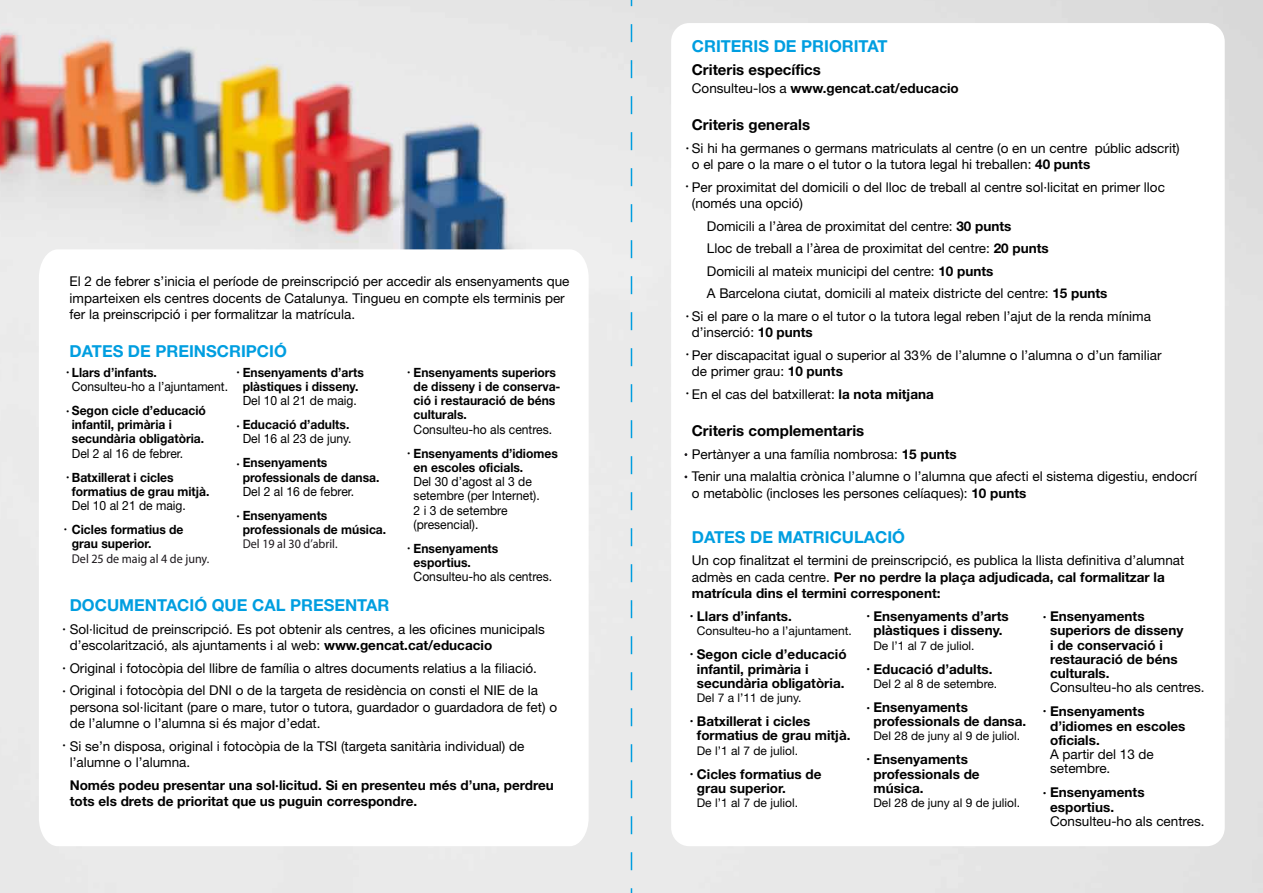
<style>
.page{position:relative;width:1263px;height:893px;background:#fff}
.page>*{position:absolute;margin:0;border:0;box-sizing:border-box;transform-origin:0 0}
.t1{font:700 16.5px "Helvetica Neue CE";color:#009ee0}
.t2{font:700 15px "Helvetica Neue CE";color:#000}
.t3{font:13.5px/16.5px "Helvetica Neue CE";color:#000}
.t4{font:700 13.5px/14.2px "Helvetica Neue CE";color:#000}
.t5{font:700 12.75px/14.2px "Helvetica Neue CE";color:#000;scale:.95 1}
.t6{font:12.75px/14.2px "Helvetica Neue CE";color:#000;scale:.95 1}
.t7{font:12.75px "Myriad Pro";color:#1b171b;scale:.95 1}
.t8{font:12px "Helvetica Neue CE";color:#000}
.s1{font-weight:400}
.s2{font-weight:700;font-size:12.75px}
.s3{font-weight:700}
</style>
<div class="page">
<img style="left:0;top:0;width:1262px;height:893px">
<svg style="left:631px;top:0;width:1px;height:893px"></svg>
<svg style="left:39px;top:249px;width:550px;height:597px"></svg>
<div style="left:671px;top:23px;width:554px;height:823px;background:#fff;border-radius:18px"></div>
<p class="t1" style="left:692px;top:37px;width:197px">CRITERIS DE PRIORITAT</p>
<p class="t2" style="left:692px;top:61px;width:131px">Criteris específics</p>
<p class="t4" style="left:692px;top:81px;width:268px"><span class="s1">Consulteu-los a</span> www.gencat.cat/educacio</p>
<p class="t2" style="left:692px;top:116px;width:120px">Criteris generals</p>
<p class="t3" style="left:692px;top:140px;width:489px;text-indent:-6px"><span class="s2">·</span> Si hi ha germanes o germans matriculats al centre (o en un centre públic adscrit) o el pare o la mare o el tutor o la tutora legal hi treballen: <span class="s3">40 punts</span></p>
<p class="t3" style="left:692px;top:179px;width:475px;text-indent:-6px"><span class="s2">·</span> Per proximitat del domicili o del lloc de treball al centre sol·licitat en primer lloc (només una opció)</p>
<p class="t3" style="left:707px;top:218px;width:306px">Domicili a l’àrea de proximitat del centre: <span class="s3">30 punts</span></p>
<p class="t3" style="left:707px;top:240px;width:343px">Lloc de treball a l’àrea de proximitat del centre: <span class="s3">20 punts</span></p>
<p class="t3" style="left:707px;top:263px;width:288px">Domicili al mateix municipi del centre: <span class="s3">10 punts</span></p>
<p class="t3" style="left:707px;top:285px;width:402px">A Barcelona ciutat, domicili al mateix districte del centre: <span class="s3">15 punts</span></p>
<p class="t3" style="left:686px;top:308px;width:467px"><span class="s2">·</span> Si el pare o la mare o el tutor o la tutora legal reben l’ajut de la renda mínima</p>
<p class="t3" style="left:692px;top:321px;width:471px;line-height:22.5px">d’inserció: <span class="s3">10 punts<br></span>Per discapacitat igual o superior al 33% de l’alumne o l’alumna o d’un familiar</p>
<p class="t3" style="left:686px;top:360px;width:249px;line-height:22.5px;text-indent:6px">de primer grau: <span class="s3">10 punts<br></span><span class="s2">·</span> En el cas del batxillerat: <span class="s3">la nota mitjana</span></p>
<p class="t2" style="left:692px;top:422px;width:174px">Criteris complementaris</p>
<p class="t3" style="left:684px;top:443px;width:515px;line-height:22.5px">· Pertànyer a una família nombrosa: <span class="s3">15 punts<br></span>· Tenir una malaltia crònica l’alumne o l’alumna que afecti el sistema digestiu, endocrí</p>
<p class="t3" style="left:692px;top:485px;width:336px">o metabòlic (incloses les persones celíaques): <span class="s3">10 punts</span></p>
<p class="t1" style="left:692px;top:528px;width:215px">DATES DE MATRICULACIÓ</p>
<p class="t3" style="left:692px;top:552px;width:494px">Un cop finalitzat el termini de preinscripció, es publica la llista definitiva d’alumnat admès en cada centre. <span class="s3">Per no perdre la plaça adjudicada, cal formalitzar la matrícula dins el termini corresponent:</span></p>
<p class="t4" style="left:690px;top:609px;width:103px">· Llars d’infants.</p>
<p class="t8" style="left:697px;top:624px;width:156px">Consulteu-ho a l’ajuntament.</p>
<p class="t4" style="left:697px;top:647px;width:151px">Segon cicle d’educació infantil, primària i secundària obligatòria.</p>
<p class="t8" style="left:697px;top:691px;width:106px">Del 7 a l’11 de juny.</p>
<p class="t4" style="left:697px;top:714px;width:155px;text-indent:-7px">· Batxillerat i cicles formatius de grau mitjà.</p>
<p class="t8" style="left:697px;top:743px;width:103px">De l’1 al 7 de juliol.</p>
<p class="t4" style="left:697px;top:767px;width:126px;text-indent:-7px">· Cicles formatius de grau superior.</p>
<p class="t8" style="left:697px;top:796px;width:103px">De l’1 al 7 de juliol.</p>
<p class="t3" style="left:70px;top:273px;width:501px">El 2 de febrer s’inicia el període de preinscripció per accedir als ensenyaments que imparteixen els centres docents de Catalunya. Tingueu en compte els terminis per fer la preinscripció i per formalitzar la matrícula.</p>
<p class="t1" style="left:70px;top:341px;width:219px">DATES DE PREINSCRIPCIÓ</p>
<p class="t5" style="left:686px;top:346px;width:5px">·</p>
<p class="t5" style="left:66px;top:365px;width:97px">· Llars d’infants.</p>
<p class="t6" style="left:72px;top:379px;width:166px">Consulteu-ho a l’ajuntament.</p>
<p class="t5" style="left:72px;top:403px;width:143px;text-indent:-6px">· Segon cicle d’educació infantil, primària i secundària obligatòria.</p>
<p class="t6" style="left:72px;top:446px;width:119px">Del 2 al 16 de febrer.</p>
<p class="t5" style="left:72px;top:470px;width:146px;text-indent:-6px">· Batxillerat i cicles formatius de grau mitjà.</p>
<p class="t6" style="left:72px;top:498px;width:122px">Del 10 al 21 de maig.</p>
<p class="t5" style="left:72px;top:522px;width:119px">Cicles formatius de grau superior.</p>
<p class="t7" style="left:72px;top:550px;width:146px">Del 25 de maig al 4 de juny.</p>
<p class="t5" style="left:236px;top:365px;width:136px;text-align:center">· Ensenyaments d’arts plàstiques i disseny.</p>
<p class="t6" style="left:243px;top:393px;width:122px">Del 10 al 21 de maig.</p>
<p class="t5" style="left:236px;top:417px;width:120px">· Educació d’adults.</p>
<p class="t6" style="left:243px;top:432px;width:116px">Del 16 al 23 de juny.</p>
<p class="t5" style="left:243px;top:456px;width:146px;text-indent:-6px">· Ensenyaments professionals de dansa.</p>
<p class="t6" style="left:243px;top:484px;width:119px">Del 2 al 16 de febrer.</p>
<p class="t5" style="left:243px;top:508px;width:153px;text-indent:-6px">· Ensenyaments professionals de música.</p>
<p class="t7" style="left:243px;top:536px;width:101px">Del 19 al 30 d’abril.</p>
<p class="t5" style="left:414px;top:365px;width:156px;text-indent:-7px">· Ensenyaments superiors de disseny i de conserva&shy;ció i restauració de béns culturals.</p>
<p class="t6" style="left:414px;top:422px;width:147px">Consulteu-ho als centres.</p>
<p class="t5" style="left:414px;top:446px;width:153px;text-indent:-7px">· Ensenyaments d’idiomes en escoles oficials.</p>
<p class="t6" style="left:414px;top:474px;width:134px">Del 30 d’agost al 3 de setembre (per Internet).<br>2 i 3 de setembre (presencial).</p>
<p class="t5" style="left:414px;top:541px;width:91px;text-indent:-7px">· Ensenyaments esportius.</p>
<p class="t6" style="left:414px;top:570px;width:147px">Consulteu-ho als centres.</p>
<p class="t5" style="left:64px;top:521px;width:5px">·</p>
<p class="t1" style="left:70px;top:596px;width:321px">DOCUMENTACIÓ QUE CAL PRESENTAR</p>
<p class="t3" style="left:70px;top:620px;width:477px;text-indent:-7px"><span class="s2">·</span> Sol·licitud de preinscripció. Es pot obtenir als centres, a les oficines municipals d’escolarització, als ajuntaments i al web: <span class="s3">www.gencat.cat/educacio</span></p>
<p class="t3" style="left:62px;top:656px;width:477px;line-height:22.5px"><span class="s2">·</span> Original i fotocòpia del llibre de família o altres documents relatius a la filiació. <span class="s2">·</span> Original i fotocòpia del DNI o de la targeta de residència on consti el NIE de la</p>
<p class="t3" style="left:70px;top:698px;width:489px">persona sol·licitant (pare o mare, tutor o tutora, guardador o guardadora de fet) o de l’alumne o l’alumna si és major d’edat.</p>
<p class="t3" style="left:70px;top:737px;width:456px">Si se’n disposa, original i fotocòpia de la TSI (targeta sanitària individual) de l’alumne o l’alumna.</p>
<p class="t4" style="left:70px;top:777px;width:486px;line-height:16.5px">Només podeu presentar una sol·licitud. Si en presenteu més d’una, perdreu tots els drets de prioritat que us puguin correspondre.</p>
<p class="t4" style="left:866px;top:609px;width:144px;text-align:center">· Ensenyaments d’arts plàstiques i disseny.</p>
<p class="t8" style="left:873px;top:638px;width:103px">De l’1 al 7 de juliol.</p>
<p class="t4" style="left:866px;top:662px;width:127px">· Educació d’adults.</p>
<p class="t8" style="left:873px;top:677px;width:125px">Del 2 al 8 de setembre.</p>
<p class="t4" style="left:873px;top:700px;width:154px;text-indent:-7px">· Ensenyaments professionals de dansa.</p>
<p class="t8" style="left:873px;top:729px;width:148px">Del 28 de juny al 9 de juliol.</p>
<p class="t4" style="left:873px;top:752px;width:108px;text-indent:-7px">· Ensenyaments professionals de música.</p>
<p class="t8" style="left:873px;top:796px;width:148px">Del 28 de juny al 9 de juliol.</p>
<p class="t4" style="left:1050px;top:609px;width:135px;text-indent:-7px">· Ensenyaments superiors de disseny i de conservació i restauració de béns culturals.</p>
<p class="t3" style="left:1050px;top:679px;width:156px">Consulteu-ho als centres.</p>
<p class="t4" style="left:1050px;top:704px;width:137px">Ensenyaments d’idiomes en escoles oficials.</p>
<p class="t3" style="left:1050px;top:747px;width:105px;line-height:14.2px">A partir del 13 de setembre.</p>
<p class="t4" style="left:1050px;top:785px;width:96px;text-indent:-7px">· Ensenyaments esportius.</p>
<p class="t3" style="left:1050px;top:813px;width:156px">Consulteu-ho als centres.</p>
<p class="t4" style="left:690px;top:646px;width:5px">·</p>
<p class="t4" style="left:1043px;top:703px;width:5px">·</p>
<p class="t5" style="left:62px;top:737px;width:5px">·</p>
</div>
